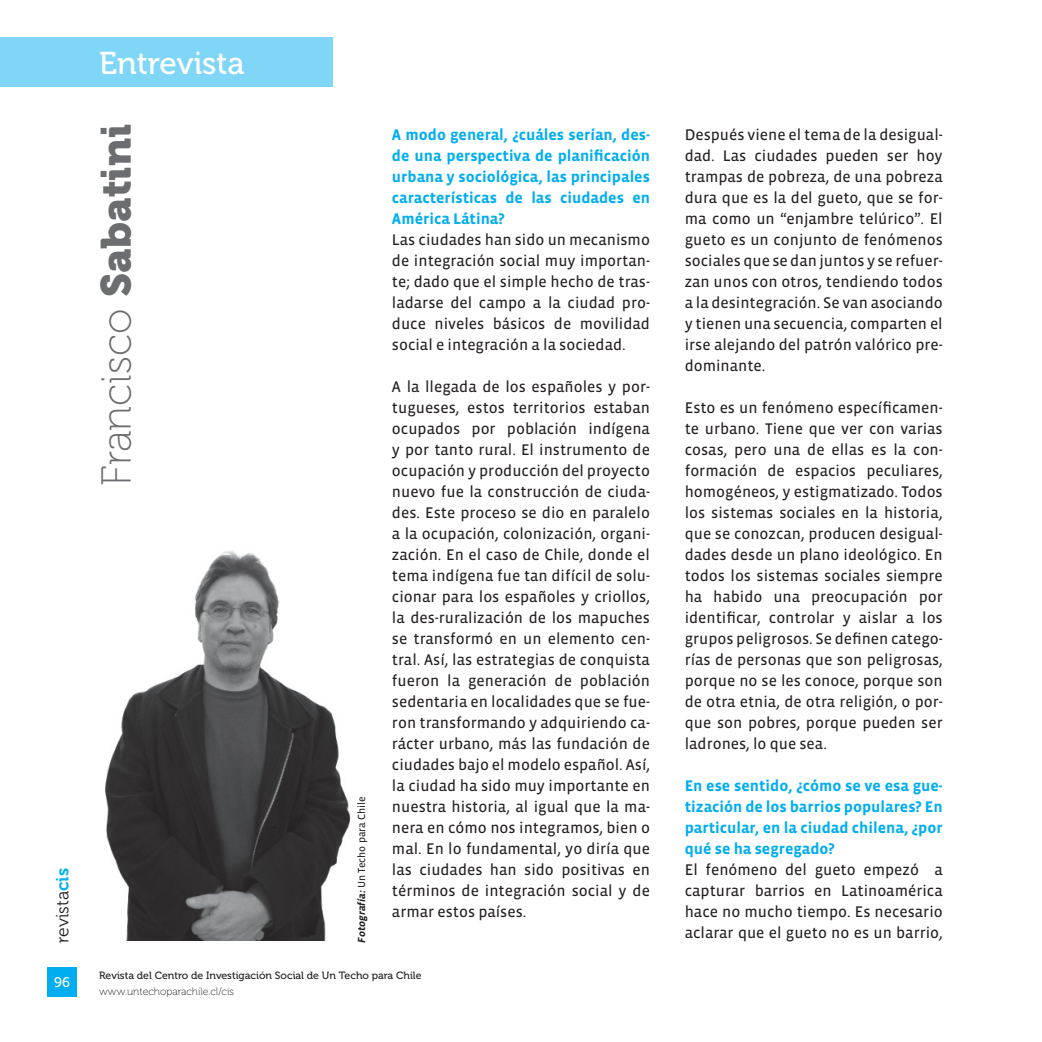
<style>
.page{position:relative;width:1042px;height:1042px;background:#fff}
.page>*{position:absolute;margin:0;border:0;box-sizing:border-box;transform-origin:0 0}
.t1{font:42px "Museo 100";color:#6c6d70}
.t2{font:31.5px "Museo 500";color:#fff}
.t3{font:17.5px "Museo 300";color:#231f20}
.t4{font:15.75px/21px "Vista Sans Reg";color:#231f20;text-align:justify}
.t5{font:700 15.75px/21px "Vista Sans";color:#00aeef;text-align:justify}
.t6{font:14px "Museo 500";color:#fff}
.t7{font:10.5px "Museo 500";color:#231f20}
.t8{font:10.5px "Museo 100";color:#231f20}
.t9{font:10.5px "Vista Sans Reg";color:#231f20}
.s1{font-family:"Museo 700";color:#00aeef}
.s2{font-family:"Museo 900"}
.s3{font-family:"Vista Sans";font-weight:700;font-style:italic}
</style>
<div class="page">
<div style="left:47px;top:967px;width:30px;height:30px;background:#00aeef"></div>
<div style="left:0;top:37px;width:332px;height:50px;background:#80d6f7"></div>
<img style="left:105px;top:550px;width:246px;height:390px">
<p class="t3" style="left:53px;top:943px;width:76px;rotate:-90deg">revista<span class="s1">cis</span></p>
<p class="t6" style="left:54px;top:974px;width:17px">96</p>
<p class="t2" style="left:99px;top:46px;width:147px">Entrevista</p>
<p class="t1" style="left:94px;top:486px;width:363px;rotate:-90deg">Francisco <span class="s2">Sabatini</span></p>
<p class="t9" style="left:356px;top:943px;width:148px;rotate:-90deg"><span class="s3">Fotografía:</span> Un Techo para Chile</p>
<p class="t5" style="left:392px;top:124px;width:259px">A modo general, ¿cuáles serían, des&shy;de una perspectiva de planificación urbana y sociológica, las principales características de las ciudades en América Látina?</p>
<p class="t4" style="left:392px;top:229px;width:259px">Las ciudades han sido un mecanismo de integración social muy importan&shy;te; dado que el simple hecho de tras&shy;ladarse del campo a la ciudad pro&shy;duce niveles básicos de movilidad social e integración a la sociedad.</p>
<p class="t4" style="left:392px;top:376px;width:259px">A la llegada de los españoles y por&shy;tugueses, estos territorios estaban ocupados por población indígena y por tanto rural. El instrumento de ocupación y producción del proyecto nuevo fue la construcción de ciuda&shy;des. Este proceso se dio en paralelo a la ocupación, colonización, organi&shy;zación. En el caso de Chile, donde el tema indígena fue tan difícil de solu&shy;cionar para los españoles y criollos, la des-ruralización de los mapuches se transformó en un elemento cen&shy;tral. Así, las estrategias de conquista fueron la generación de población sedentaria en localidades que se fue&shy;ron transformando y adquiriendo ca&shy;rácter urbano, más las fundación de ciudades bajo el modelo español. Así, la ciudad ha sido muy importante en nuestra historia, al igual que la ma&shy;nera en cómo nos integramos, bien o mal. En lo fundamental, yo diría que las ciudades han sido positivas en términos de integración social y de armar estos países.</p>
<p class="t7" style="left:99px;top:970px;width:324px">Revista del Centro de Investigación Social de Un Techo para Chile</p>
<p class="t8" style="left:99px;top:986px;width:136px">www.untechoparachile.cl/cis</p>
<p class="t4" style="left:685px;top:124px;width:259px">Después viene el tema de la desigual&shy;dad. Las ciudades pueden ser hoy trampas de pobreza, de una pobreza dura que es la del gueto, que se for&shy;ma como un “enjambre telúrico”. El gueto es un conjunto de fenómenos sociales que se dan juntos y se refuer&shy;zan unos con otros, tendiendo todos a la desintegración. Se van asociando y tienen una secuencia, comparten el irse alejando del patrón valórico pre&shy;dominante.</p>
<p class="t4" style="left:685px;top:397px;width:259px">Esto es un fenómeno específicamen&shy;te urbano. Tiene que ver con varias cosas, pero una de ellas es la con&shy;formación de espacios peculiares, homogéneos, y estigmatizado. Todos los sistemas sociales en la historia, que se conozcan, producen desigual&shy;dades desde un plano ideológico. En todos los sistemas sociales siempre ha habido una preocupación por identificar, controlar y aislar a los grupos peligrosos. Se definen catego&shy;rías de personas que son peligrosas, porque no se les conoce, porque son de otra etnia, de otra religión, o por&shy;que son pobres, porque pueden ser ladrones, lo que sea.</p>
<p class="t5" style="left:685px;top:775px;width:259px">En ese sentido, ¿cómo se ve esa gue&shy;tización de los barrios populares? En particular, en la ciudad chilena, ¿por qué se ha segregado?</p>
<p class="t4" style="left:685px;top:859px;width:259px">El fenómeno del gueto empezó a capturar barrios en Latinoamérica hace no mucho tiempo. Es necesario aclarar que el gueto no es un barrio,</p>
</div>
